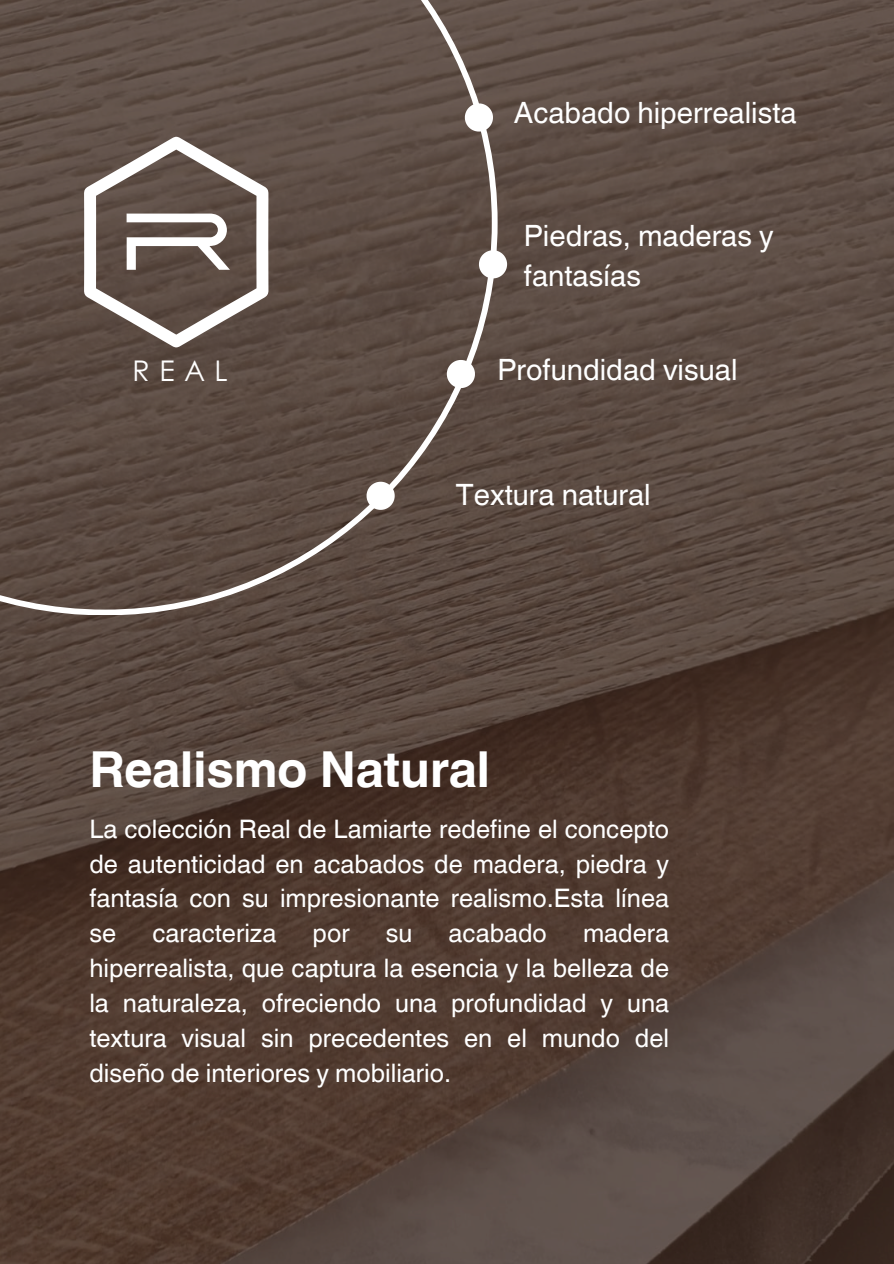
<style>
.page{position:relative;width:894px;height:1264px;background:#fff}
.page>*{position:absolute;margin:0;border:0;box-sizing:border-box;transform-origin:0 0}
.t1{font:700 49.65px "Helvetica Hebrew";letter-spacing:-.01em;color:#fff}
.t2{font:29.4px/40.5px "Helvetica Hebrew";color:#fff}
.t3{font:28.5px "Century Gothic";color:#fff}
.t4{font:25.5px/34.8px "Helvetica Hebrew";color:#fff;text-align:justify}
</style>
<div class="page">
<img style="left:0;top:0;width:893px;height:1263px">
<svg style="left:0;top:0;width:497px;height:615px;background:#5f4f47"></svg>
<svg style="left:366px;top:481px;width:28px;height:29px"></svg>
<svg style="left:446px;top:360px;width:29px;height:28px"></svg>
<svg style="left:479px;top:250px;width:28px;height:28px"></svg>
<svg style="left:464px;top:103px;width:29px;height:29px"></svg>
<svg style="left:84px;top:137px;width:184px;height:210px"></svg>
<h2 class="t2" style="left:513px;top:97px;width:284px">Acabado hiperrealista</h2>
<p class="t3" style="left:133px;top:349px;width:96px">REAL</p>
<p class="t2" style="left:524px;top:219px;width:251px">Piedras, maderas y fantasías</p>
<p class="t2" style="left:497px;top:353px;width:241px">Profundidad visual</p>
<p class="t2" style="left:456px;top:478px;width:196px">Textura natural</p>
<h3 class="t1" style="left:89px;top:752px;width:402px">Realismo Natural</h3>
<p class="t4" style="left:89px;top:814px;width:581px">La colección Real de Lamiarte redefine el concepto de autenticidad en acabados de madera, piedra y fantasía con su impresionante realismo.Esta línea se</p>
<p class="t4" style="left:89px;top:919px;width:581px;text-indent:493px">madera hiperrealista, que captura la esencia y la belleza de la naturaleza, ofreciendo una profundidad y una textura visual sin precedentes en el mundo del diseño de interiores y mobiliario.</p>
<p class="t4" style="left:152px;top:919px;width:126px">caracteriza</p>
<p class="t4" style="left:312px;top:919px;width:38px">por</p>
<p class="t4" style="left:385px;top:919px;width:28px">su</p>
<p class="t4" style="left:448px;top:919px;width:100px">acabado</p>
</div>
